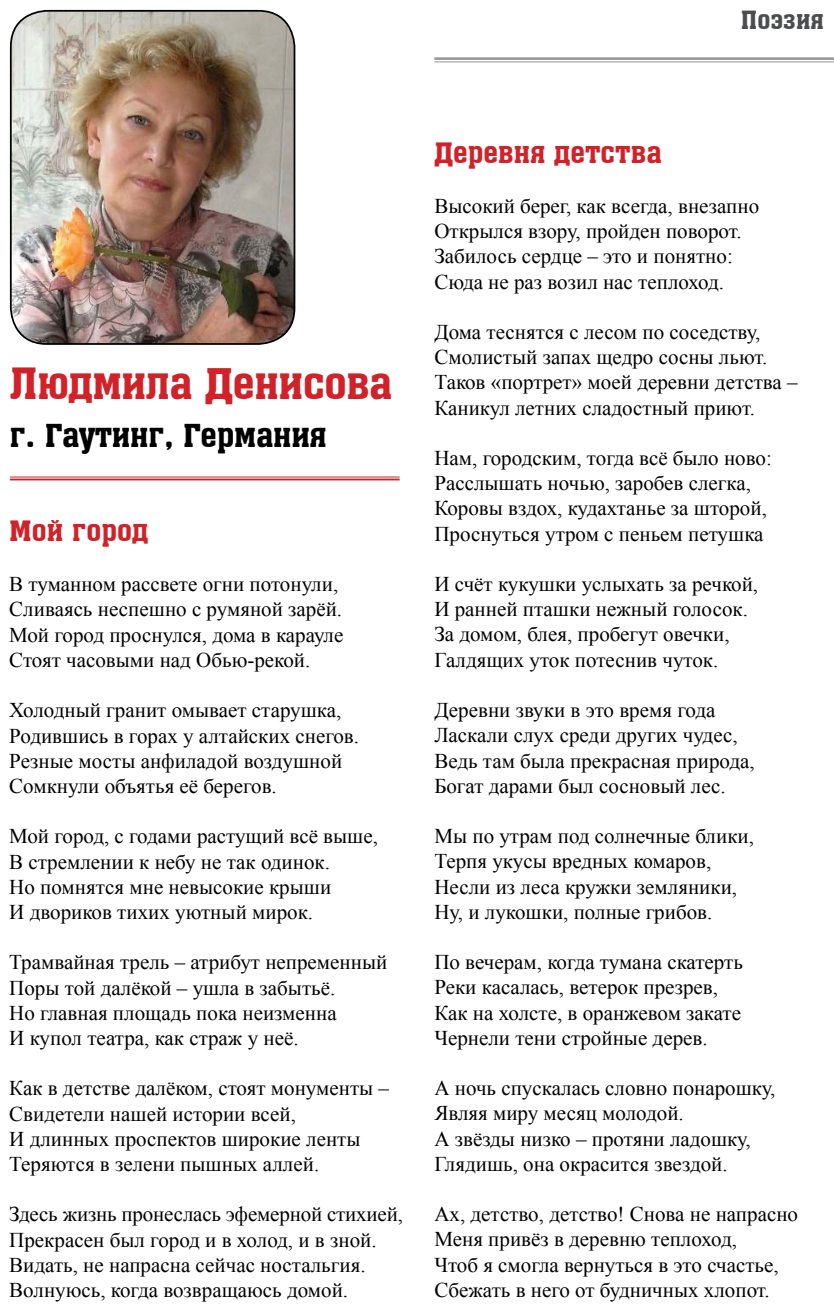
<style>
.page{position:relative;width:834px;height:1310px;background:#fff}
.page>*{position:absolute;margin:0;border:0;box-sizing:border-box;transform-origin:0 0}
.t1{font:42px "a Assuan";letter-spacing:-.01em;color:#d12229}
.t2{font:31.5px "a Assuan";letter-spacing:-.01em;color:#000}
.t3{font:28px "a Assuan";color:#d12229}
.t4{font:24.5px "a Assuan";color:#4c4d4f}
.t5{font:21px/25.2px "Times New Roman";color:#000}
</style>
<div class="page">
<hr style="left:434px;top:57px;width:399px;height:3px;background:#939597">
<hr style="left:434px;top:61px;width:399px;height:1px;background:#939597">
<img style="left:11px;top:11px;width:283px;height:333px">
<div style="left:10px;top:10px;width:285px;height:335px;border:2px solid #000;border-radius:36px"></div>
<hr style="left:10px;top:477px;width:389px;height:1px;background:#d12229">
<hr style="left:10px;top:478px;width:389px;height:2px;background:#d12229">
<p class="t4" style="left:740px;top:7px;width:85px">Поэзия</p>
<h1 class="t1" style="left:10px;top:361px;width:384px">Людмила Денисова</h1>
<h2 class="t2" style="left:10px;top:418px;width:318px">г. Гаутинг, Германия</h2>
<h3 class="t3" style="left:9px;top:515px;width:140px">Мой город</h3>
<p class="t5" style="left:9px;top:571px;width:335px">В туманном рассвете огни потонули, Сливаясь неспешно с румяной зарёй.<br>Мой город проснулся, дома в карауле Стоят часовыми над Обью-рекой.</p>
<p class="t5" style="left:9px;top:697px;width:351px">Холодный гранит омывает старушка, Родившись в горах у алтайских снегов.<br>Резные мосты анфиладой воздушной Сомкнули объятья её берегов.</p>
<p class="t5" style="left:9px;top:823px;width:370px">Мой город, с годами растущий всё выше, В стремлении к небу не так одинок.<br>Но помнятся мне невысокие крыши<br>И двориков тихих уютный мирок.</p>
<p class="t5" style="left:9px;top:949px;width:379px">Трамвайная трель – атрибут непременный Поры той далёкой – ушла в забытьё.<br>Но главная площадь пока неизменна<br>И купол театра, как страж у неё.</p>
<p class="t5" style="left:9px;top:1075px;width:381px">Как в детстве далёком, стоят монументы – Свидетели нашей истории всей,<br>И длинных проспектов широкие ленты Теряются в зелени пышных аллей.</p>
<p class="t5" style="left:9px;top:1201px;width:395px">Здесь жизнь пронеслась эфемерной стихией, Прекрасен был город и в холод, и в зной.<br>Видать, не напрасна сейчас ностальгия.<br>Волнуюсь, когда возвращаюсь домой.</p>
<h3 class="t3" style="left:434px;top:137px;width:229px">Деревня детства</h3>
<p class="t5" style="left:434px;top:193px;width:326px">Высокий берег, как всегда, внезапно Открылся взору, пройден поворот.<br>Забилось сердце – это и понятно:<br>Сюда не раз возил нас теплоход.</p>
<p class="t5" style="left:434px;top:319px;width:365px">Дома теснятся с лесом по соседству, Смолистый запах щедро сосны льют.<br>Таков «портрет» моей деревни детства – Каникул летних сладостный приют.</p>
<p class="t5" style="left:434px;top:445px;width:339px">Нам, городским, тогда всё было ново:<br>Расслышать ночью, заробев слегка, Коровы вздох, кудахтанье за шторой, Проснуться утром с пеньем петушка</p>
<p class="t5" style="left:434px;top:571px;width:325px">И счёт кукушки услыхать за речкой,<br>И ранней пташки нежный голосок.<br>За домом, блея, пробегут овечки,<br>Галдящих уток потеснив чуток.</p>
<p class="t5" style="left:434px;top:697px;width:322px">Деревни звуки в это время года<br>Ласкали слух среди других чудес,<br>Ведь там была прекрасная природа,<br>Богат дарами был сосновый лес.</p>
<p class="t5" style="left:434px;top:823px;width:321px">Мы по утрам под солнечные блики,<br>Терпя укусы вредных комаров,<br>Несли из леса кружки земляники,<br>Ну, и лукошки, полные грибов.</p>
<p class="t5" style="left:434px;top:949px;width:310px">По вечерам, когда тумана скатерть<br>Реки касалась, ветерок презрев,<br>Как на холсте, в оранжевом закате<br>Чернели тени стройные дерев.</p>
<p class="t5" style="left:434px;top:1075px;width:342px">А ночь спускалась словно понарошку,<br>Являя миру месяц молодой.<br>А звёзды низко – протяни ладошку,<br>Глядишь, она окрасится звездой.</p>
<p class="t5" style="left:434px;top:1201px;width:365px">Ах, детство, детство! Снова не напрасно Меня привёз в деревню теплоход,<br>Чтоб я смогла вернуться в это счастье, Сбежать в него от будничных хлопот.</p>
</div>
